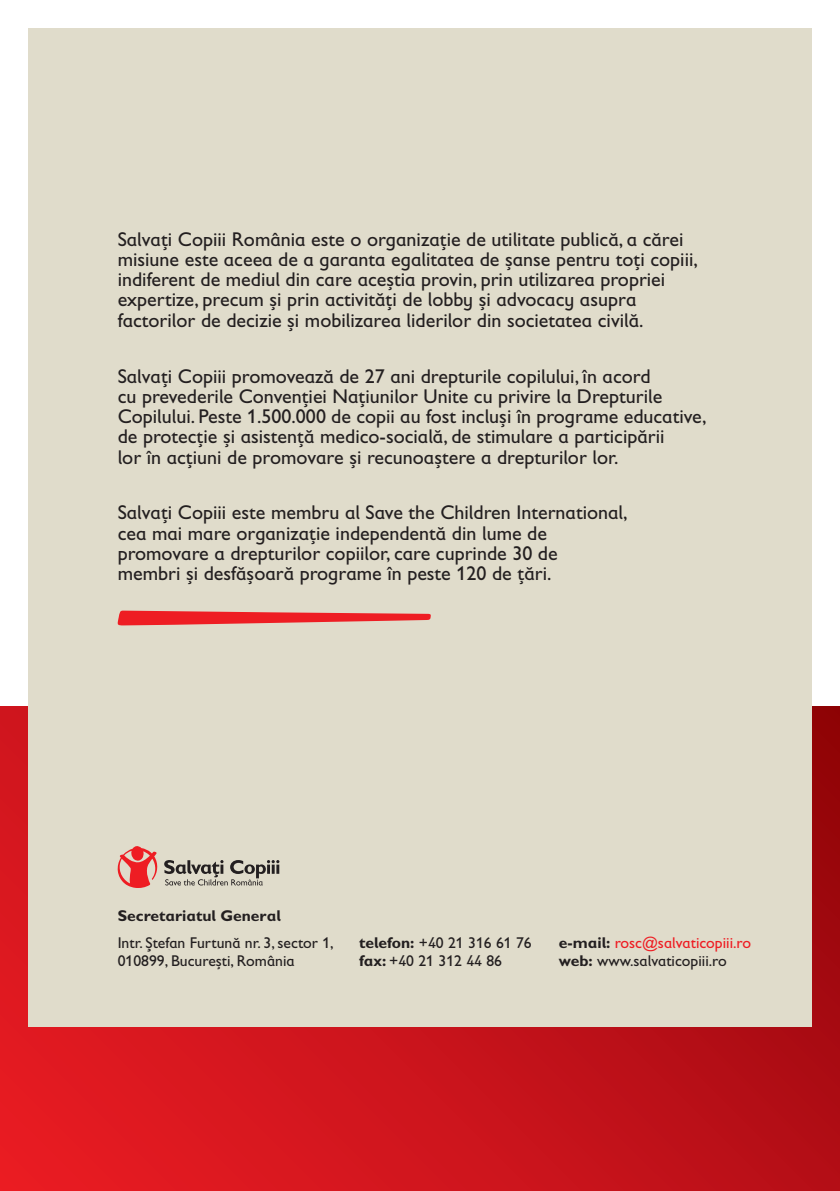
<style>
.page{position:relative;width:840px;height:1191px;background:#fff}
.page>*{position:absolute;margin:0;border:0;box-sizing:border-box;transform-origin:0 0}
.t1{font:20px/20.2px "Gill Sans Infant Std";color:#231f20}
.t2{font:15.6px/18.6px "Gill Sans Infant Std";color:#231f20}
.t3{font:15.6px/18.6px "Gill Sans Infant Std";color:#ee1d23}
.t4{font:700 15.6px "Gill Sans Infant Std";color:#231f20}
.s1{font-weight:700}
.s2{font-weight:700;color:#231f20}
.s3{color:#231f20}
</style>
<div class="page">
<svg style="left:0;top:706px;width:839px;height:485px;background:#ca141c"></svg>
<div style="left:28px;top:28px;width:783px;height:999px;background:#e0dccb"></div>
<svg style="left:117px;top:610px;width:313px;height:15px"></svg>
<svg style="left:118px;top:846px;width:161px;height:42px"></svg>
<p class="t1" style="left:118px;top:229px;width:581px">Salvați Copiii România este o organizație de utilitate publică, a cărei misiune este aceea de a garanta egalitatea de șanse pentru toți copiii, indiferent de mediul din care aceștia provin, prin utilizarea propriei expertize, precum și prin activități de lobby și advocacy asupra factorilor de decizie și mobilizarea liderilor din societatea civilă.</p>
<p class="t1" style="left:118px;top:365px;width:590px">Salvați Copiii promovează de 27 ani drepturile copilului, în acord<br>cu prevederile Convenției Națiunilor Unite cu privire la Drepturile Copilului. Peste 1.500.000 de copii au fost incluși în programe educative, de protecție și asistență medico-socială, de stimulare a participării<br>lor în acțiuni de promovare și recunoaștere a drepturilor lor.</p>
<p class="t1" style="left:118px;top:502px;width:511px">Salvați Copiii este membru al Save the Children International, cea mai mare organizație independentă din lume de promovare a drepturilor copiilor, care cuprinde 30 de<br>membri și desfășoară programe în peste 120 de țări.</p>
<p class="t4" style="left:118px;top:906px;width:164px">Secretariatul General</p>
<p class="t2" style="left:118px;top:933px;width:217px">Intr. Ștefan Furtună nr. 3, sector 1,<br>010899, București, România</p>
<p class="t2" style="left:359px;top:933px;width:174px"><span class="s1">telefon:</span> +40 21 316 61 76 <span class="s1">fax:</span> +40 21 312 44 86</p>
<p class="t3" style="left:558px;top:933px;width:194px"><span class="s2">e-mail:</span> rosc@salvaticopiii.ro <span class="s2">web:</span> <span class="s3">www.salvaticopiii.ro</span></p>
</div>
